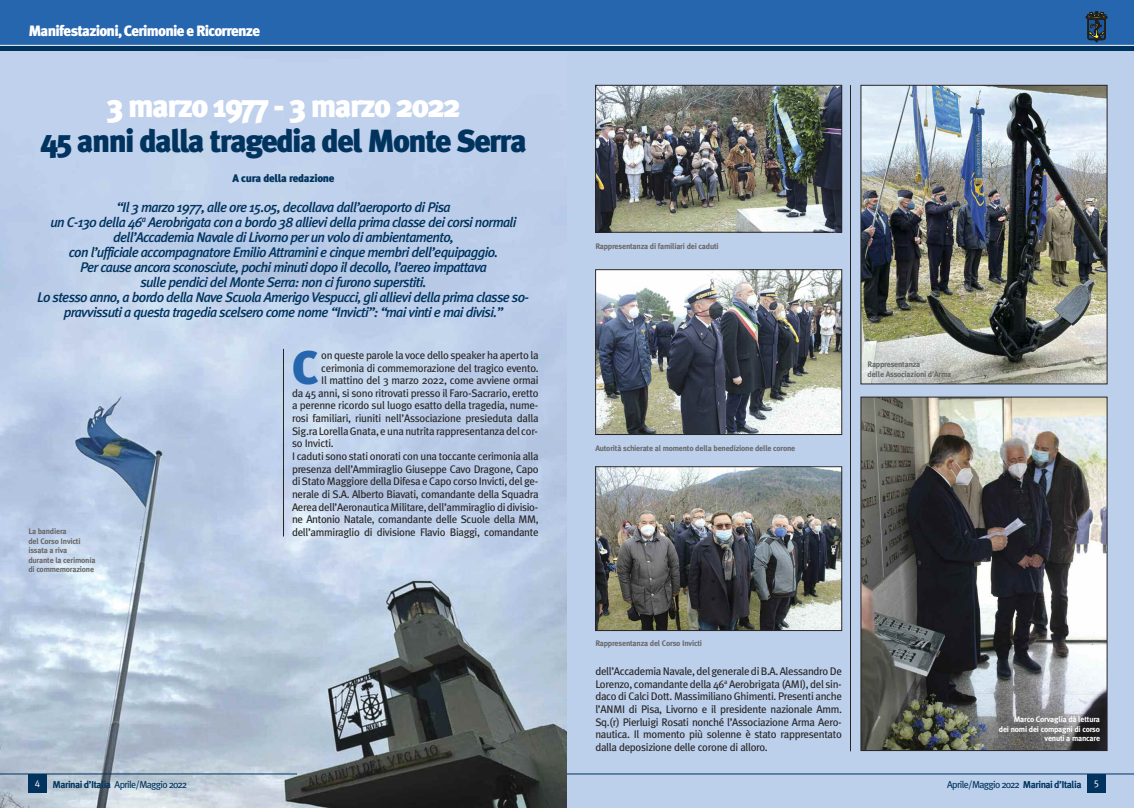
<style>
.page{position:relative;width:1134px;height:808px;background:#fff}
.page>*{position:absolute;margin:0;border:0;box-sizing:border-box;transform-origin:0 0}
.t1{font:900 47.1px "Meta Plus";color:#2566af}
.t2{font:900 32px "Meta Plus";letter-spacing:-.05em;color:#00345f}
.t3{font:900 32px "Meta Plus";letter-spacing:-.05em;color:#fff}
.t4{font:900 15px "Meta Plus";letter-spacing:-.05em;color:#fff}
.t5{font:italic 500 14px/15px "Meta Plus";letter-spacing:-.05em;color:#00345f;text-align:center}
.t6{font:11px/12.6px "Meta Plus";letter-spacing:-.03em;color:#272526;text-align:justify}
.t7{font:900 11px "Meta Plus";letter-spacing:-.025em;color:#00345f}
.t8{font:10px "Meta Plus";letter-spacing:-.065em;color:#00345f}
.t9{font:700 8px/9.5px "Meta Plus";letter-spacing:-.025em;color:#686767}
.t10{font:700 8px/9.5px "Meta Plus";letter-spacing:-.025em;color:#fff;text-align:right}
.s1{font-family:"Meta Plus Normal Caps";color:#fff}
.s2{font-weight:700}
</style>
<div class="page">
<div style="left:567px;top:51px;width:567px;height:757px;background:#bccfeb"></div>
<img style="left:0;top:51px;width:567px;height:757px">
<div style="left:567px;top:45px;width:567px;height:6px;background:#00345f"></div>
<div style="left:567px;top:0;width:567px;height:45px;background:#2566af"></div>
<hr style="left:567px;top:45px;width:567px;height:1px;background:#fff">
<hr style="left:850px;top:85px;width:1px;height:666px;background:#272526">
<div style="left:1087px;top:774px;width:19px;height:18px;background:#00345f"></div>
<hr style="left:567px;top:773px;width:567px;height:1px;background:#00345f">
<svg style="left:1086px;top:12px;width:21px;height:30px"></svg>
<div style="left:0;top:45px;width:567px;height:6px;background:#00345f"></div>
<div style="left:28px;top:774px;width:19px;height:18px;background:#00345f"></div>
<hr style="left:0;top:773px;width:297px;height:1px;background:#00345f">
<div style="left:0;top:0;width:567px;height:45px;background:#2566af"></div>
<hr style="left:0;top:45px;width:567px;height:1px;background:#fff">
<hr style="left:283px;top:349px;width:1px;height:187px;background:#272526">
<img style="left:597px;top:87px;width:243px;height:143px">
<div style="left:595px;top:85px;width:247px;height:147px;border:1px solid #272526"></div>
<img style="left:863px;top:399px;width:242px;height:350px">
<div style="left:861px;top:397px;width:246px;height:354px;border:1px solid #272526"></div>
<img style="left:863px;top:87px;width:242px;height:295px">
<div style="left:861px;top:85px;width:246px;height:299px;border:1px solid #272526"></div>
<img style="left:597px;top:271px;width:243px;height:162px">
<div style="left:595px;top:269px;width:247px;height:166px;border:1px solid #272526"></div>
<img style="left:597px;top:468px;width:243px;height:161px">
<div style="left:595px;top:466px;width:247px;height:165px;border:1px solid #272526"></div>
<h3 class="t4" style="left:28px;top:23px;width:233px">Manifestazioni, Cerimonie e Ricorrenze</h3>
<h2 class="t3" style="left:107px;top:87px;width:355px">3 marzo 1977 - 3 marzo 2022</h2>
<h2 class="t2" style="left:40px;top:122px;width:488px">45 anni dalla tragedia del Monte Serra</h2>
<p class="t7" style="left:232px;top:172px;width:104px">A cura della redazione</p>
<p class="t5" style="left:37px;top:200px;width:493px">“Il 3 marzo 1977, alle ore 15.05, decollava dall’aeroporto di Pisa<br>un C-130 della 46<sup>a</sup> Aerobrigata con a bordo 38 allievi della prima classe dei corsi normali dell’Accademia Navale di Livorno per un volo di ambientamento,<br>con l’ufficiale accompagnatore Emilio Attramini e cinque membri dell’equipaggio.<br>Per cause ancora sconosciute, pochi minuti dopo il decollo, l’aereo impattava<br>sulle pendici del Monte Serra: non ci furono superstiti.<br>Lo stesso anno, a bordo della Nave Scuola Amerigo Vespucci, gli allievi della prima classe so&shy;pravvissuti a questa tragedia scelsero come nome “Invicti”: “mai vinti e mai divisi.”</p>
<p class="t9" style="left:28px;top:527px;width:69px">La bandiera<br>del Corso Invicti issata a riva<br>durante la cerimonia di commemorazione</p>
<h1 class="t1" style="left:292px;top:340px;width:27px">C</h1>
<p class="t6" style="left:321px;top:349px;width:219px">on queste parole la voce dello speaker ha aperto la</p>
<p class="t6" style="left:321px;top:361px;width:219px">cerimonia di commemorazione del tragico evento.</p>
<p class="t6" style="left:321px;top:374px;width:219px">Il mattino del 3 marzo 2022, come avviene ormai</p>
<p class="t6" style="left:292px;top:387px;width:248px">da 45 anni, si sono ritrovati presso il Faro-Sacrario, eretto</p>
<p class="t6" style="left:292px;top:399px;width:248px">a perenne ricordo sul luogo esatto della tragedia, nume-</p>
<p class="t6" style="left:292px;top:412px;width:248px">rosi familiari, riuniti nell’Associazione presieduta dalla</p>
<p class="t6" style="left:292px;top:425px;width:247px">Sig.raLorellaGnata,eunanutritarappresentanzadel cor-</p>
<p class="t6" style="left:292px;top:437px;width:43px">so Invicti.</p>
<p class="t6" style="left:292px;top:450px;width:248px">I caduti sono stati onorati con una toccante cerimonia alla</p>
<p class="t6" style="left:292px;top:463px;width:248px">presenza dell’Ammiraglio Giuseppe Cavo Dragone, Capo</p>
<p class="t6" style="left:292px;top:475px;width:248px">di Stato Maggiore della Difesa e Capo corso Invicti, del ge-</p>
<p class="t6" style="left:292px;top:488px;width:248px">nerale di S.A. Alberto Biavati, comandante della Squadra</p>
<p class="t6" style="left:292px;top:500px;width:248px">Aereadell’AeronauticaMilitare,dell’ammiragliodidivisio-</p>
<p class="t6" style="left:292px;top:513px;width:248px">ne Antonio Natale, comandante delle Scuole della MM,</p>
<p class="t6" style="left:292px;top:526px;width:248px">dell’ammiraglio di divisione Flavio Biaggi, comandante</p>
<p class="t9" style="left:595px;top:241px;width:125px">Rappresentanza di familiari dei caduti</p>
<p class="t9" style="left:595px;top:443px;width:201px">Autorità schierate al momento della benedizione delle corone</p>
<p class="t9" style="left:867px;top:360px;width:85px">Rappresentanza<br>delle Associazioni d’Arma</p>
<p class="t9" style="left:595px;top:638px;width:108px">Rappresentanza del Corso Invicti</p>
<p class="t6" style="left:595px;top:665px;width:248px">dell’AccademiaNavale,delgeneralediB.A.AlessandroDe Lorenzo, comandante della 46<sup>a</sup> Aerobrigata (AMI), del sin&shy;daco di Calci Dott. Massimiliano Ghimenti. Presenti anche l’ANMI di Pisa, Livorno e il presidente nazionale Amm.<br>Sq.(r) Pierluigi Rosati nonché l’Associazione Arma Aero&shy;nautica. Il momento più solenne è stato rappresentato dalla deposizione delle corone di alloro.</p>
<p class="t10" style="left:999px;top:715px;width:103px">Marco Corvaglia dà lettura<br>dei nomi dei compagni di corso venuti a mancare</p>
<p class="t8" style="left:35px;top:778px;width:154px"><span class="s1">4</span> <span class="s2">Marinai d’Italia</span> Aprile/Maggio2022</p>
<p class="t8" style="left:947px;top:778px;width:153px">Aprile/Maggio2022 <span class="s2">Marinai d’Italia</span> <span class="s1">5</span></p>
</div>
